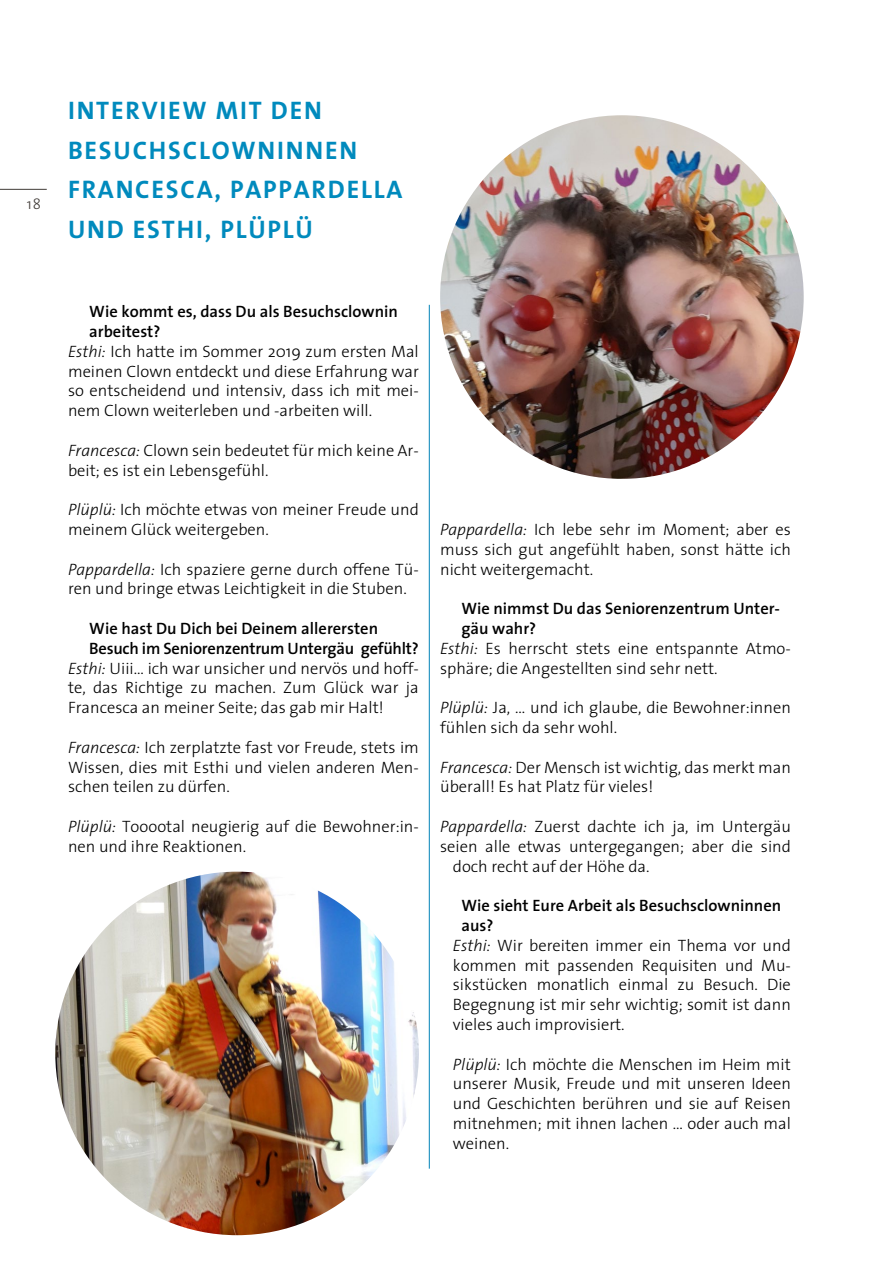
<style>
.page{position:relative;width:893px;height:1263px;background:#fff}
.page>*{position:absolute;margin:0;border:0;box-sizing:border-box;transform-origin:0 0}
.Haupttitel_17pt_blau{font:700 25.5px "The Sans";letter-spacing:.07em;color:#008abd}
.Interview_Lauftext_1{font:300 16.5px/19.8px "The Sans";color:#000}
.Interview_Frage{font:600 16.5px/19.8px "The Sans";color:#000}
.Lauftext_11_pt{font:300 16.5px/19.8px "The Sans";color:#000;text-align:justify}
.t1{font:300 15px "The Sans";color:#413c38}
.s1{font-style:italic}
</style>
<div class="page">
<hr style="left:0;top:189px;width:47px;height:1px;background:#413c38">
<img style="left:440px;top:115px;width:364px;height:364px;border-radius:182px">
<img style="left:55px;top:872px;width:364px;height:363px;border-radius:182px">
<hr style="left:429px;top:305px;width:1px;height:864px;background:#0082b8">
<p class="t1" style="left:27px;top:191px;width:16px">18</p>
<p class="Haupttitel_17pt_blau" style="left:68px;top:89px;width:255px">INTERVIEW MIT DEN</p>
<p class="Haupttitel_17pt_blau" style="left:68px;top:129px;width:291px">BESUCHSCLOWNINNEN</p>
<p class="Haupttitel_17pt_blau" style="left:68px;top:168px;width:336px">FRANCESCA, PAPPARDELLA</p>
<p class="Haupttitel_17pt_blau" style="left:68px;top:208px;width:246px">UND ESTHI, PLÜPLÜ</p>
<p class="Interview_Frage" style="left:89px;top:301px;width:310px">Wie kommt es, dass Du als Besuchsclownin arbeitest?</p>
<p class="Lauftext_11_pt" style="left:68px;top:341px;width:352px"><span class="s1">Esthi:</span> Ich hatte im Sommer 2019 zum ersten Mal meinen Clown entdeckt und diese Erfahrung war so entscheidend und intensiv, dass ich mit mei&shy;nem Clown weiterleben und -arbeiten will.</p>
<p class="Interview_Lauftext_1" style="left:68px;top:440px;width:352px"><span class="s1">Francesca:</span> Clown sein bedeutet für mich keine Ar&shy;beit; es ist ein Lebensgefühl.</p>
<p class="Interview_Lauftext_1" style="left:68px;top:499px;width:352px"><span class="s1">Plüplü:</span> Ich möchte etwas von meiner Freude und meinem Glück weitergeben.</p>
<p class="Interview_Lauftext_1" style="left:68px;top:558px;width:352px"><span class="s1">Pappardella:</span> Ich spaziere gerne durch offene Tü&shy;ren und bringe etwas Leichtigkeit in die Stuben.</p>
<p class="Interview_Frage" style="left:89px;top:618px;width:331px">Wie hast Du Dich bei Deinem allerersten<br>Besuch im Seniorenzentrum Untergäu gefühlt?</p>
<p class="Interview_Lauftext_1" style="left:68px;top:657px;width:352px;text-align:justify"><span class="s1">Esthi:</span> Uiii… ich war unsicher und nervös und hoff&shy;te, das Richtige zu machen. Zum Glück war ja Francesca an meiner Seite; das gab mir Halt!</p>
<p class="Interview_Lauftext_1" style="left:68px;top:737px;width:352px;text-align:justify"><span class="s1">Francesca:</span> Ich zerplatzte fast vor Freude, stets im Wissen, dies mit Esthi und vielen anderen Men&shy;schen teilen zu dürfen.</p>
<p class="Interview_Lauftext_1" style="left:68px;top:816px;width:352px"><span class="s1">Plüplü:</span> Tooootal neugierig auf die Bewohner:in&shy;nen und ihre Reaktionen.</p>
<p class="Interview_Lauftext_1" style="left:440px;top:519px;width:352px;text-align:justify"><span class="s1">Pappardella:</span> Ich lebe sehr im Moment; aber es muss sich gut angefühlt haben, sonst hätte ich nicht weitergemacht.</p>
<p class="Interview_Frage" style="left:461px;top:598px;width:320px">Wie nimmst Du das Seniorenzentrum Unter&shy;gäu wahr?</p>
<p class="Interview_Lauftext_1" style="left:440px;top:638px;width:352px"><span class="s1">Esthi:</span> Es herrscht stets eine entspannte Atmo&shy;sphäre; die Angestellten sind sehr nett.</p>
<p class="Interview_Lauftext_1" style="left:440px;top:697px;width:352px"><span class="s1">Plüplü:</span> Ja, … und ich glaube, die Bewohner:innen fühlen sich da sehr wohl.</p>
<p class="Interview_Lauftext_1" style="left:440px;top:756px;width:352px"><span class="s1">Francesca:</span> Der Mensch ist wichtig, das merkt man überall! Es hat Platz für vieles!</p>
<p class="Interview_Lauftext_1" style="left:440px;top:816px;width:352px"><span class="s1">Pappardella:</span> Zuerst dachte ich ja, im Untergäu</p>
<p class="Interview_Lauftext_1" style="left:440px;top:836px;width:352px">seien alle etwas untergegangen; aber die sind</p>
<p class="Interview_Lauftext_1" style="left:453px;top:855px;width:198px">doch recht auf der Höhe da.</p>
<p class="Interview_Frage" style="left:461px;top:895px;width:321px">Wie sieht Eure Arbeit als Besuchsclowninnen aus?</p>
<p class="Interview_Lauftext_1" style="left:453px;top:935px;width:340px;text-align:justify"><span class="s1">Esthi:</span> Wir bereiten immer ein Thema vor und kommen mit passenden Requisiten und Mu&shy;sikstücken monatlich einmal zu Besuch. Die Begegnung ist mir sehr wichtig; somit ist dann vieles auch improvisiert.</p>
<p class="Interview_Lauftext_1" style="left:453px;top:1053px;width:340px;text-align:justify"><span class="s1">Plüplü:</span> Ich möchte die Menschen im Heim mit unserer Musik, Freude und mit unseren Ideen und Geschichten berühren und sie auf Reisen mitnehmen; mit ihnen lachen … oder auch mal weinen.</p>
</div>
